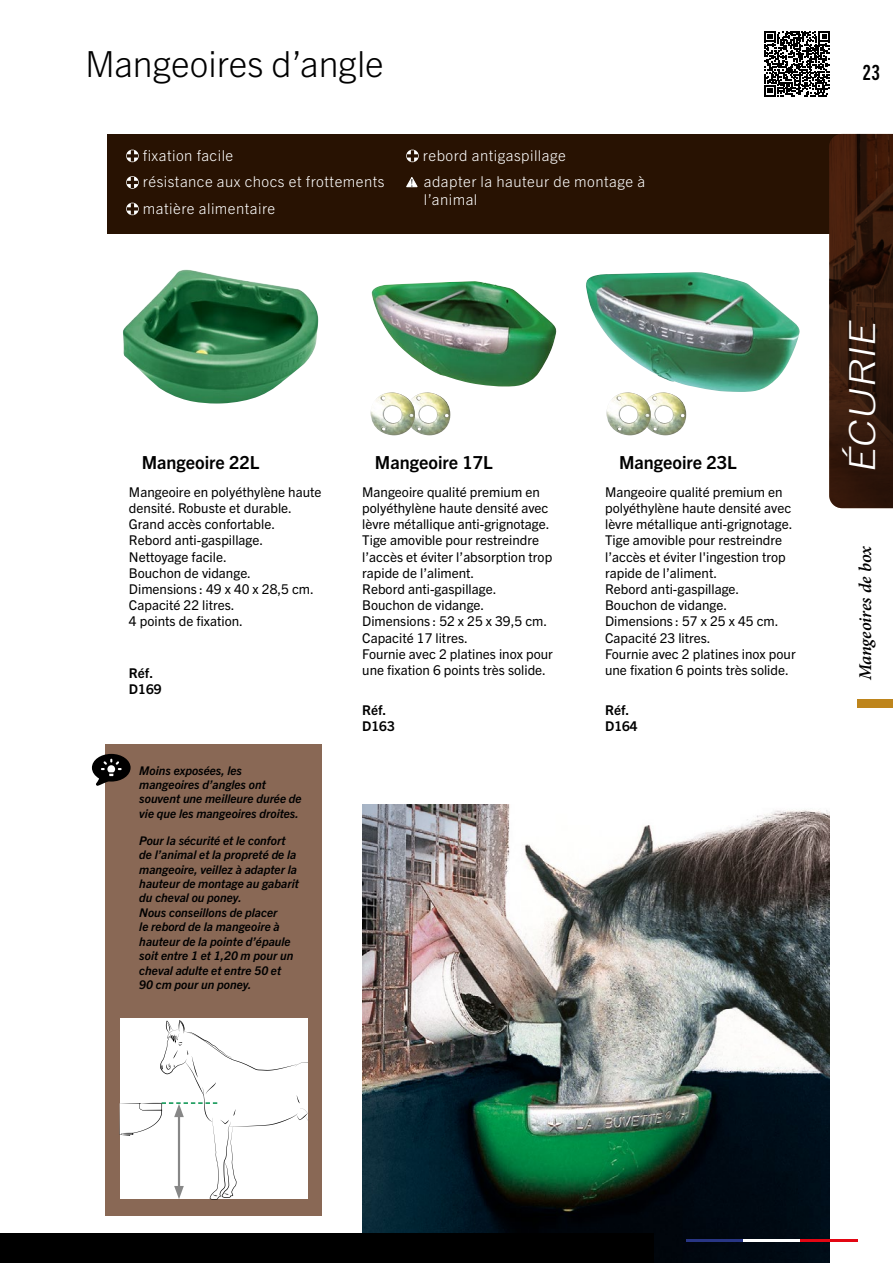
<style>
.page{position:relative;width:893px;height:1263px;background:#fff}
.page>*{position:absolute;margin:0;border:0;box-sizing:border-box;transform-origin:0 0}
.t1{font:300 36px "Trade Gothic Next LT Pro";color:#000}
.t2{font:italic 300 36px "Trade Gothic Next LT Pro";color:#fff;scale:1.25 1}
.t3{font:21px "Trade Gothic Next LT Pro Bd Cm";color:#000}
.t4{font:700 18px "Trade Gothic Next LT Pro";color:#000}
.t5{font:italic 600 18px "Minion Pro";letter-spacing:-.005em;color:#000}
.t6{font:300 15px/26.5px "Trade Gothic Next LT Pro";letter-spacing:.03em;color:#fff}
.t7{font:13.5px/16.2px "Trade Gothic Next LT Pro";color:#000}
.t8{font:700 13.5px/16.2px "Trade Gothic Next LT Pro";color:#000}
.t9{font:italic 700 12px/14.4px "Trade Gothic Next LT Pro";color:#000}
</style>
<div class="page">
<div style="left:108px;top:134px;width:785px;height:100px;background:#281202"></div>
<img style="left:362px;top:805px;width:467px;height:458px">
<img style="left:651px;top:392px;width:35px;height:43px">
<img style="left:606px;top:392px;width:45px;height:43px">
<img style="left:415px;top:392px;width:35px;height:43px">
<img style="left:371px;top:392px;width:44px;height:43px">
<img style="left:372px;top:281px;width:185px;height:105px">
<img style="left:586px;top:272px;width:214px;height:120px">
<img style="left:123px;top:270px;width:195px;height:133px">
<div style="left:0;top:1233px;width:654px;height:30px;background:#000"></div>
<hr style="left:687px;top:1239px;width:57px;height:2px;background:#283583">
<hr style="left:744px;top:1239px;width:57px;height:2px;background:#fff">
<hr style="left:801px;top:1239px;width:57px;height:2px;background:#e30613">
<div style="left:106px;top:745px;width:216px;height:471px;background:#896855"></div>
<svg style="left:92px;top:754px;width:39px;height:32px"></svg>
<div style="left:120px;top:1020px;width:188px;height:179px;background:#fff"></div>
<img style="left:829px;top:134px;width:64px;height:374px">
<div style="left:858px;top:699px;width:35px;height:9px;background:#be851c"></div>
<svg style="left:126px;top:150px;width:13px;height:12px"></svg>
<svg style="left:126px;top:176px;width:13px;height:13px"></svg>
<svg style="left:126px;top:203px;width:13px;height:12px"></svg>
<svg style="left:406px;top:150px;width:13px;height:12px"></svg>
<svg style="left:406px;top:177px;width:12px;height:11px"></svg>
<svg style="left:764px;top:31px;width:66px;height:66px"></svg>
<h1 class="t1" style="left:85px;top:38px;width:300px">Mangeoires d’angle</h1>
<p class="t6" style="left:143px;top:141px;width:243px">fixation facile<br>résistance aux chocs et frottements matière alimentaire</p>
<p class="t6" style="left:423px;top:141px;width:224px">rebord antigaspillage<br>adapter la hauteur de montage à</p>
<p class="t6" style="left:424px;top:185px;width:55px">l’animal</p>
<h3 class="t4" style="left:142px;top:450px;width:119px">Mangeoire 22L</h3>
<h3 class="t4" style="left:375px;top:450px;width:119px">Mangeoire 17L</h3>
<h3 class="t4" style="left:619px;top:450px;width:119px">Mangeoire 23L</h3>
<p class="t7" style="left:129px;top:483px;width:194px">Mangeoire en polyéthylène haute densité. Robuste et durable.<br>Grand accès confortable.<br>Rebord anti-gaspillage.<br>Nettoyage facile.<br>Bouchon de vidange.<br>Dimensions : 49 x 40 x 28,5 cm.<br>Capacité 22 litres.<br>4 points de fixation.</p>
<p class="t7" style="left:362px;top:483px;width:192px">Mangeoire qualité premium en polyéthylène haute densité avec lèvre métallique anti-grignotage.<br>Tige amovible pour restreindre l’accès et éviter l’absorption trop rapide de l’aliment.<br>Rebord anti-gaspillage.<br>Bouchon de vidange.<br>Dimensions : 52 x 25 x 39,5 cm.<br>Capacité 17 litres.<br>Fournie avec 2 platines inox pour une fixation 6 points très solide.</p>
<p class="t7" style="left:605px;top:483px;width:192px">Mangeoire qualité premium en polyéthylène haute densité avec lèvre métallique anti-grignotage.<br>Tige amovible pour restreindre l’accès et éviter l'ingestion trop rapide de l’aliment.<br>Rebord anti-gaspillage.<br>Bouchon de vidange.<br>Dimensions : 57 x 25 x 45 cm.<br>Capacité 23 litres.<br>Fournie avec 2 platines inox pour une fixation 6 points très solide.</p>
<p class="t8" style="left:129px;top:664px;width:34px">Réf.<br>D169</p>
<p class="t9" style="left:139px;top:762px;width:164px">Moins exposées, les mangeoires d’angles ont souvent une meilleure durée de vie que les mangeoires droites.</p>
<p class="t9" style="left:139px;top:832px;width:161px">Pour la sécurité et le confort de l’animal et la propreté de la mangeoire, veillez à adapter la hauteur de montage au gabarit du cheval ou poney.<br>Nous conseillons de placer<br>le rebord de la mangeoire à hauteur de la pointe d’épaule soit entre 1 et 1,20 m pour un cheval adulte et entre 50 et<br>90 cm pour un poney.</p>
<p class="t8" style="left:362px;top:701px;width:34px">Réf.<br>D163</p>
<p class="t8" style="left:605px;top:701px;width:34px">Réf.<br>D164</p>
<h2 class="t3" style="left:863px;top:58px;width:18px">23</h2>
<h1 class="t2" style="left:837px;top:474px;width:129px;rotate:-90deg">ÉCURIE</h1>
<h3 class="t5" style="left:853px;top:680px;width:136px;rotate:-90deg">Mangeoires de box</h3>
</div>
